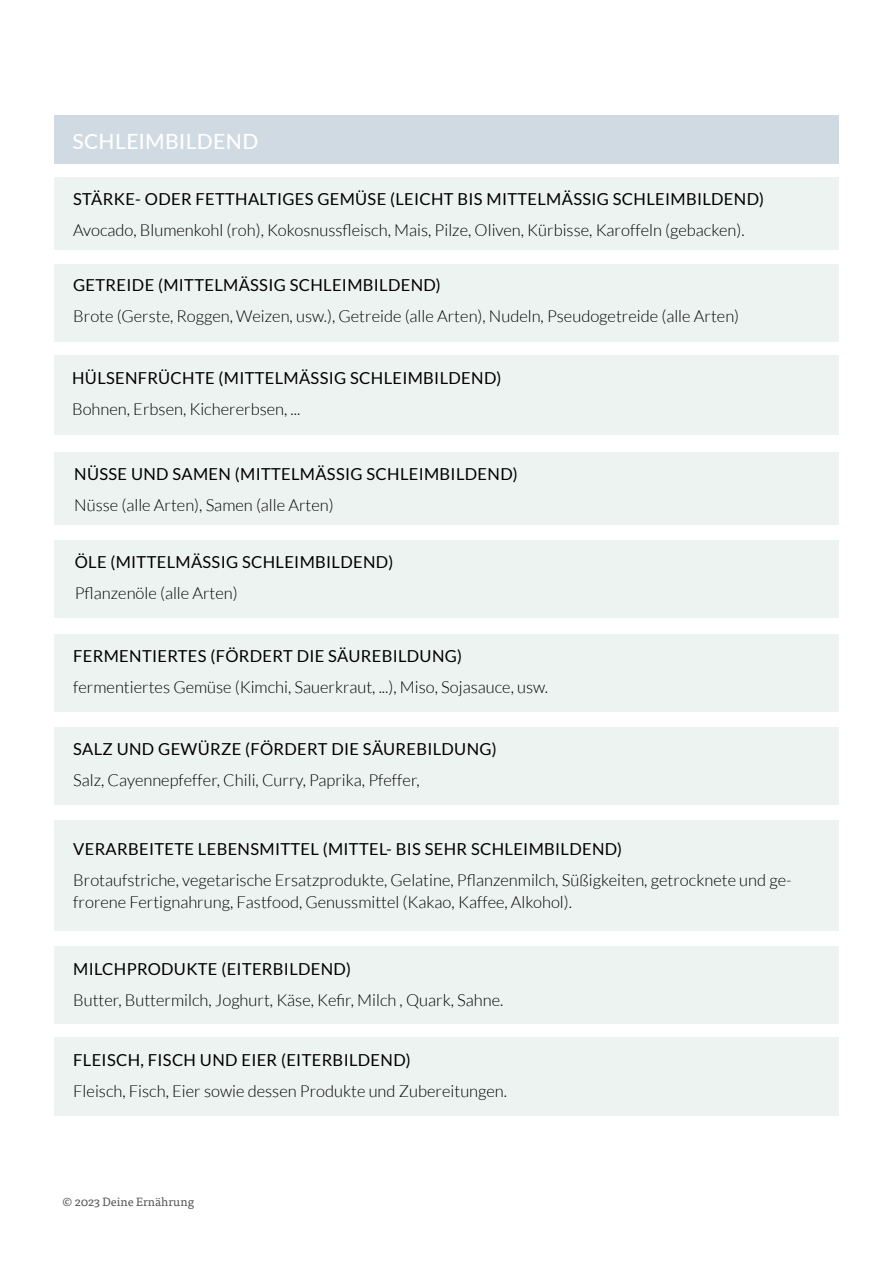
<style>
.page{position:relative;width:893px;height:1263px;background:#fff}
.page>*{position:absolute;margin:0;border:0;box-sizing:border-box;transform-origin:0 0}
.t1{font:500 21px "Lato";letter-spacing:.02em;color:#fff}
.t2{font:300 16.5px/22.5px "Lato";color:#000}
.t3{font:16.5px "Lato";letter-spacing:.02em;color:#000}
.t4{font:12px "Tisa Pro";color:#575756}
</style>
<div class="page">
<div style="left:54px;top:115px;width:785px;height:49px;background:#d0dae2"></div>
<div style="left:54px;top:1037px;width:785px;height:78px;background:#edf3f0"></div>
<div style="left:54px;top:946px;width:785px;height:78px;background:#edf3f0"></div>
<div style="left:54px;top:264px;width:785px;height:78px;background:#edf3f0"></div>
<div style="left:54px;top:452px;width:785px;height:73px;background:#edf3f0"></div>
<div style="left:54px;top:356px;width:785px;height:79px;background:#edf3f0"></div>
<div style="left:54px;top:634px;width:785px;height:78px;background:#edf3f0"></div>
<div style="left:54px;top:727px;width:785px;height:77px;background:#edf3f0"></div>
<div style="left:54px;top:540px;width:785px;height:78px;background:#edf3f0"></div>
<div style="left:54px;top:177px;width:785px;height:73px;background:#edf3f0"></div>
<div style="left:54px;top:820px;width:785px;height:111px;background:#edf3f0"></div>
<p class="t1" style="left:72px;top:126px;width:187px">SCHLEIMBILDEND</p>
<p class="t3" style="left:73px;top:190px;width:692px">STÄRKE- ODER FETTHALTIGES GEMÜSE (LEICHT BIS MITTELMÄSSIG SCHLEIMBILDEND)</p>
<p class="t2" style="left:73px;top:219px;width:673px">Avocado, Blumenkohl (roh), Kokosnussfleisch, Mais, Pilze, Oliven, Kürbisse, Karoffeln (gebacken).</p>
<p class="t3" style="left:73px;top:276px;width:369px">GETREIDE (MITTELMÄSSIG SCHLEIMBILDEND)</p>
<p class="t2" style="left:73px;top:305px;width:667px">Brote (Gerste, Roggen, Weizen, usw.), Getreide (alle Arten), Nudeln, Pseudogetreide (alle Arten)</p>
<p class="t3" style="left:72px;top:368px;width:431px">HÜLSENFRÜCHTE (MITTELMÄSSIG SCHLEIMBILDEND)</p>
<p class="t2" style="left:72px;top:398px;width:230px">Bohnen, Erbsen, Kichererbsen, ...</p>
<p class="t3" style="left:74px;top:465px;width:445px">NÜSSE UND SAMEN (MITTELMÄSSIG SCHLEIMBILDEND)</p>
<p class="t2" style="left:74px;top:494px;width:261px">Nüsse (alle Arten), Samen (alle Arten)</p>
<p class="t3" style="left:75px;top:553px;width:320px">ÖLE (MITTELMÄSSIG SCHLEIMBILDEND)</p>
<p class="t2" style="left:75px;top:582px;width:165px">Pflanzenöle (alle Arten)</p>
<p class="t3" style="left:73px;top:647px;width:390px">FERMENTIERTES (FÖRDERT DIE SÄUREBILDUNG)</p>
<p class="t2" style="left:73px;top:676px;width:476px">fermentiertes Gemüse (Kimchi, Sauerkraut, ...), Miso, Sojasauce, usw.</p>
<p class="t3" style="left:73px;top:739px;width:425px">SALZ UND GEWÜRZE (FÖRDERT DIE SÄUREBILDUNG)</p>
<p class="t2" style="left:73px;top:769px;width:348px">Salz, Cayennepfeffer, Chili, Curry, Paprika, Pfeffer,</p>
<p class="t3" style="left:73px;top:840px;width:550px">VERARBEITETE LEBENSMITTEL (MITTEL- BIS SEHR SCHLEIMBILDEND)</p>
<p class="t2" style="left:73px;top:869px;width:720px">Brotaufstriche, vegetarische Ersatzprodukte, Gelatine, Pflanzenmilch, Süßigkeiten, getrocknete und ge&shy;frorene Fertignahrung, Fastfood, Genussmittel (Kakao, Kaffee, Alkohol).</p>
<p class="t3" style="left:73px;top:959px;width:279px">MILCHPRODUKTE (EITERBILDEND)</p>
<p class="t2" style="left:73px;top:988px;width:432px">Butter, Buttermilch, Joghurt, Käse, Kefir, Milch , Quark, Sahne.</p>
<p class="t3" style="left:73px;top:1050px;width:339px">FLEISCH, FISCH UND EIER (EITERBILDEND)</p>
<p class="t2" style="left:73px;top:1079px;width:435px">Fleisch, Fisch, Eier sowie dessen Produkte und Zubereitungen.</p>
<p class="t4" style="left:63px;top:1193px;width:133px">© 2023 Deine Ernährung</p>
</div>
